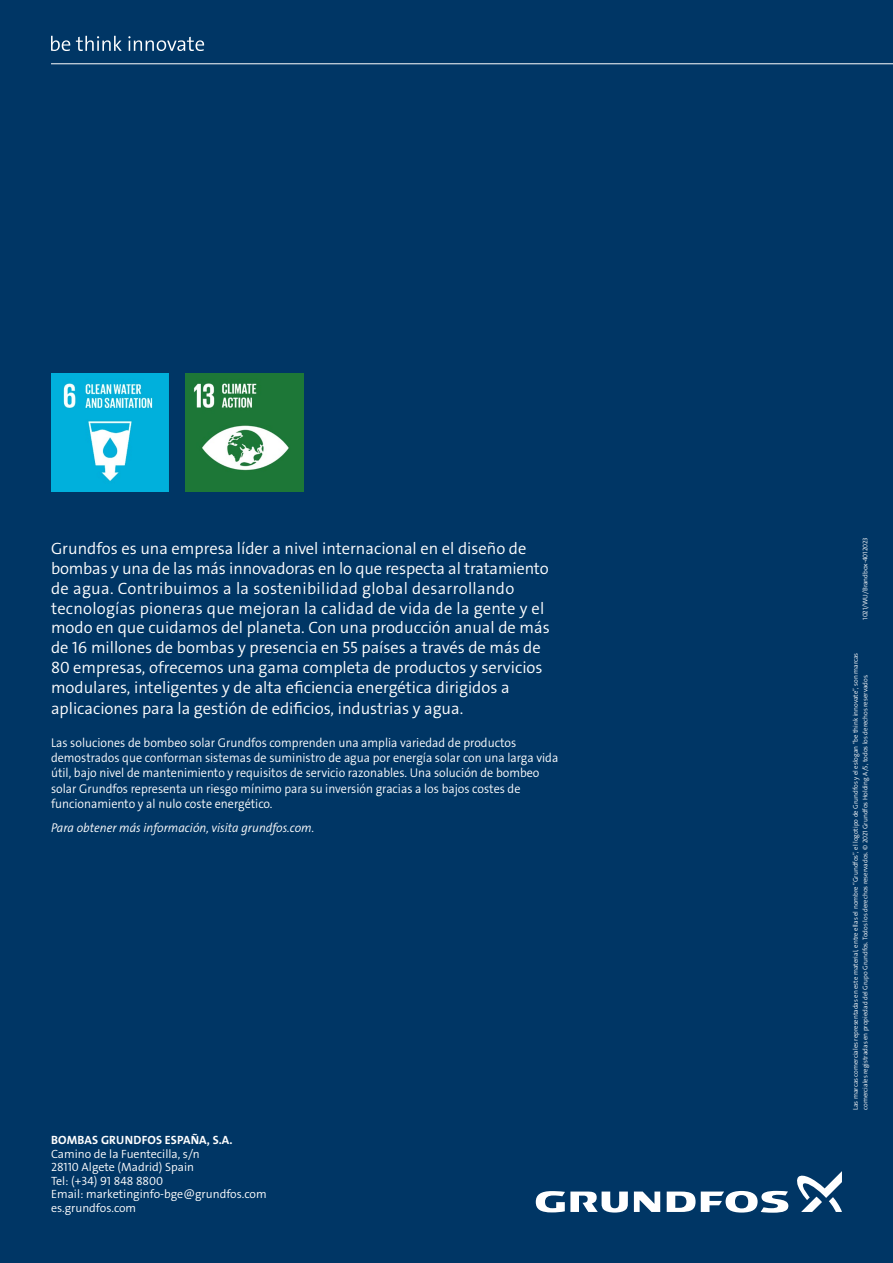
<style>
.page{position:relative;width:893px;height:1263px;background:#003665}
.page>*{position:absolute;margin:0;border:0;box-sizing:border-box;transform-origin:0 0}
.t1{font:16.5px/19.8px "Grundfos The Sans V2 OT 4 SL";color:#fff}
.t2{font:12.75px/15.3px "Grundfos The Sans V2 OT 4 SL";color:#fff;scale:.95 1}
.t3{font:12.75px "Grundfos The Sans V2 OT 4 SL Italic";color:#fff;scale:.95 1}
.t4{font:12px/13.5px "Grundfos The Sans V2 OT 4 SL";color:#fff}
.t5{font:12px "Grundfos The Sans V2 OT 7 B";letter-spacing:.015em;color:#fff}
.t6{font:6.75px/9.8px "Grundfos The Sans V2 OT 4 SL";color:#fff}
</style>
<div class="page">
<hr style="left:51px;top:63px;width:842px;height:1px;background:#fff">
<svg style="left:634px;top:1191px;width:26px;height:21px"></svg>
<svg style="left:536px;top:1191px;width:92px;height:21px"></svg>
<svg style="left:667px;top:1191px;width:121px;height:22px"></svg>
<svg style="left:797px;top:1171px;width:45px;height:41px"></svg>
<svg style="left:51px;top:36px;width:19px;height:15px"></svg>
<svg style="left:76px;top:36px;width:46px;height:15px"></svg>
<svg style="left:128px;top:36px;width:76px;height:15px"></svg>
<img style="left:51px;top:373px;width:118px;height:118px">
<img style="left:186px;top:373px;width:117px;height:118px">
<p class="t1" style="left:51px;top:539px;width:500px">Grundfos es una empresa líder a nivel internacional en el diseño de bombas y una de las más innovadoras en lo que respecta al tratamiento de agua. Contribuimos a la sostenibilidad global desarrollando tecnologías pioneras que mejoran la calidad de vida de la gente y el modo en que cuidamos del planeta. Con una producción anual de más de 16 millones de bombas y presencia en 55 países a través de más de 80 empresas, ofrecemos una gama completa de productos y servicios modulares, inteligentes y de alta eficiencia energética dirigidos a</p>
<p class="t1" style="left:51px;top:699px;width:414px">aplicaciones para la gestión de edificios, industrias y agua.</p>
<p class="t2" style="left:51px;top:735px;width:535px">Las soluciones de bombeo solar Grundfos comprenden una amplia variedad de productos demostrados que conforman sistemas de suministro de agua por energía solar con una larga vida útil, bajo nivel de mantenimiento y requisitos de servicio razonables. Una solución de bombeo solar Grundfos representa un riesgo mínimo para su inversión gracias a los bajos costes de funcionamiento y al nulo coste energético.</p>
<p class="t3" style="left:51px;top:819px;width:279px">Para obtener más información, visita grundfos.com.</p>
<p class="t5" style="left:51px;top:1133px;width:183px">BOMBAS GRUNDFOS ESPAÑA, S.A.</p>
<p class="t4" style="left:51px;top:1147px;width:217px">Camino de la Fuentecilla, s/n<br>28110 Algete (Madrid) Spain<br>Tel: (+34) 91 848 8800<br>Email: marketinginfo-bge@grundfos.com es.grundfos.com</p>
<p class="t6" style="left:860px;top:620px;width:84px;rotate:-90deg">1021/WU/Brandbox-4012023</p>
<p class="t6" style="left:851px;top:1110px;width:459px;rotate:-90deg">Las marcas comerciales representadas en este material, entre ellas el nombre “Grundfos”, el logotipo de Grundfos y el eslogan “be think innovate”, son marcas comerciales registradas en propiedad del Grupo Grundfos. Todos los derechos reservados. © 2021 Grundfos Holding A/S, todos los derechos reservados.</p>
</div>
